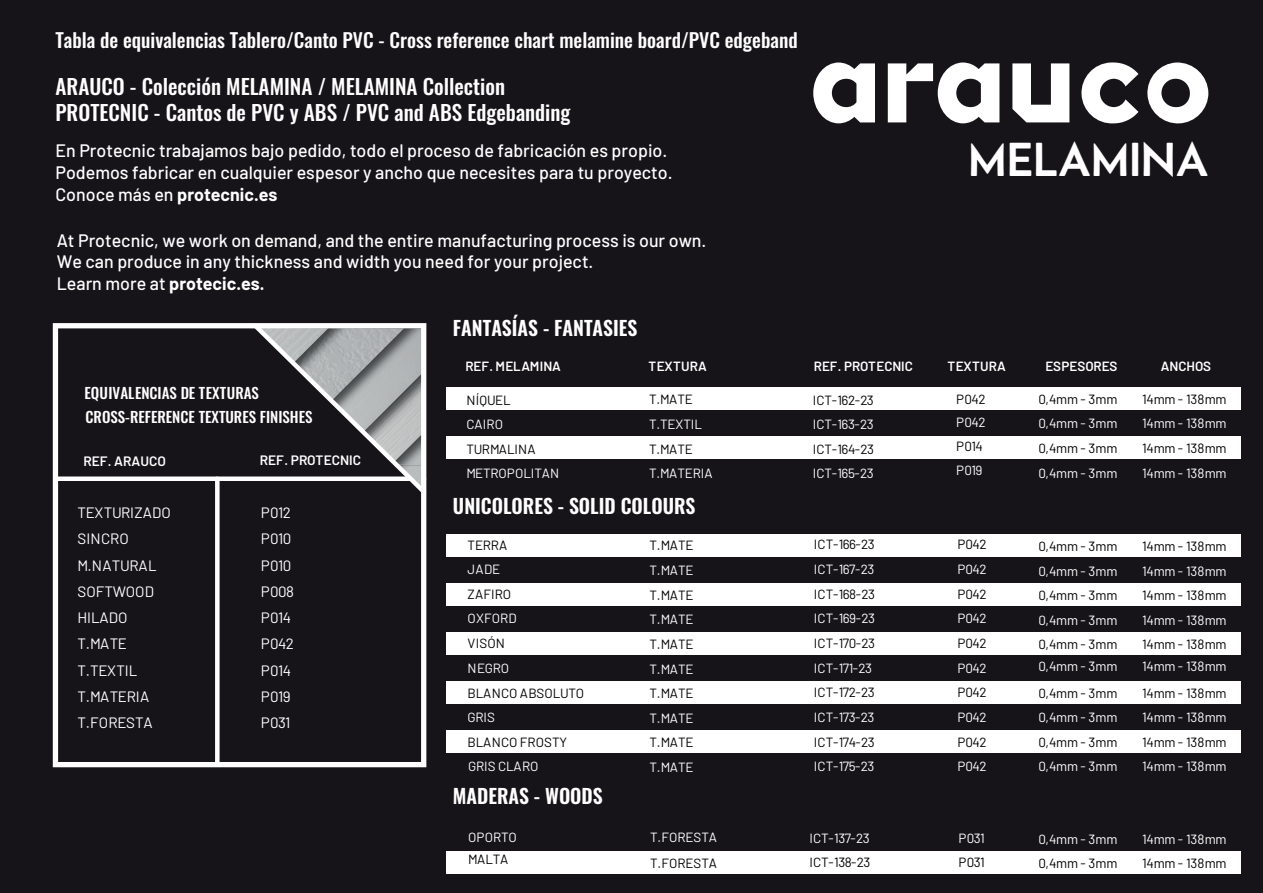
<style>
.page{position:relative;width:1263px;height:893px;background:#171419}
.page>*{position:absolute;margin:0;border:0;box-sizing:border-box;transform-origin:0 0}
.t1{font:48.6px "Belanosima";color:#fff}
.t2{font:500 21px/25.5px "Oswald";color:#fff}
.t3{font:600 19.8px "Oswald";color:#fff}
.t4{font:500 19.5px "Oswald";color:#fff}
.t5{font:500 18px/21.6px "Barlow";color:#fff}
.t6{font:15px/26.2px "Barlow";letter-spacing:-.01em;color:#fff}
.t7{font:15px/26.2px "Barlow";letter-spacing:-.04em;color:#fff}
.t8{font:500 14.85px/23.7px "Oswald";color:#fff}
.t9{font:600 13.65px "Barlow";letter-spacing:-.005em;color:#fff}
.t10{font:13.35px "Barlow";letter-spacing:-.015em;color:#000}
.t11{font:13.35px "Barlow";letter-spacing:-.015em;color:#fff}
.t12{font:600 13.35px "Barlow";letter-spacing:-.005em;color:#fff}
.t13{font:600 13.35px "Barlow";letter-spacing:.015em;color:#fff}
.s1{font-weight:700}
</style>
<div class="page">
<svg style="left:813px;top:62px;width:395px;height:62px"></svg>
<div style="left:447px;top:534px;width:793px;height:23px;background:#fff"></div>
<div style="left:447px;top:583px;width:793px;height:23px;background:#fff"></div>
<div style="left:447px;top:632px;width:793px;height:23px;background:#fff"></div>
<div style="left:447px;top:681px;width:793px;height:23px;background:#fff"></div>
<div style="left:447px;top:730px;width:793px;height:23px;background:#fff"></div>
<div style="left:447px;top:851px;width:793px;height:23px;background:#fff"></div>
<div style="left:447px;top:388px;width:793px;height:22px;background:#fff"></div>
<div style="left:447px;top:437px;width:793px;height:22px;background:#fff"></div>
<div style="left:53px;top:476px;width:373px;height:5px;background:#fff;border-radius:2px"></div>
<div style="left:215px;top:479px;width:5px;height:286px;background:#fff"></div>
<svg style="left:249px;top:323px;width:178px;height:175px"></svg>
<div style="left:53px;top:323px;width:373px;height:444px;border:5px solid #fff"></div>
<h3 class="t4" style="left:55px;top:30px;width:744px">Tabla de equivalencias Tablero/Canto PVC - Cross reference chart melamine board/PVC edgeband</h3>
<h2 class="t2" style="left:55px;top:75px;width:517px">ARAUCO - Colección MELAMINA / MELAMINA Collection<br>PROTECNIC - Cantos de PVC y ABS / PVC and ABS Edgebanding</h2>
<h3 class="t5" style="left:55px;top:139px;width:619px">En Protecnic trabajamos bajo pedido, todo el proceso de fabricación es propio.<br>Podemos fabricar en cualquier espesor y ancho que necesites para tu proyecto.<br>Conoce más en <span class="s1">protecnic.es</span></h3>
<h3 class="t5" style="left:57px;top:228px;width:651px">At Protecnic, we work on demand, and the entire manufacturing process is our own.<br>We can produce in any thickness and width you need for your project.<br>Learn more at <span class="s1">protecic.es.</span></h3>
<h3 class="t3" style="left:453px;top:317px;width:186px">FANTASÍAS - FANTASIES</h3>
<h1 class="t1" style="left:968px;top:130px;width:242px">MELAMINA</h1>
<p class="t8" style="left:84px;top:382px;width:230px">EQUIVALENCIAS DE TEXTURAS<br>CROSS-REFERENCE TEXTURES FINISHES</p>
<p class="t9" style="left:83px;top:451px;width:84px">REF. ARAUCO</p>
<p class="t9" style="left:260px;top:450px;width:103px">REF. PROTECNIC</p>
<p class="t6" style="left:77px;top:498px;width:95px">TEXTURIZADO<br>SINCRO<br>M.NATURAL<br>SOFTWOOD<br>HILADO<br>T.MATE<br>T.TEXTIL<br>T.MATERIA<br>T.FORESTA</p>
<p class="t7" style="left:261px;top:498px;width:34px">P012<br>P010<br>P010<br>P008<br>P014<br>P042<br>P014<br>P019<br>P031</p>
<p class="t12" style="left:465px;top:357px;width:97px">REF. MELAMINA</p>
<p class="t13" style="left:648px;top:357px;width:60px">TEXTURA</p>
<p class="t12" style="left:814px;top:357px;width:101px">REF. PROTECNIC</p>
<p class="t13" style="left:947px;top:357px;width:60px">TEXTURA</p>
<p class="t12" style="left:1045px;top:357px;width:74px">ESPESORES</p>
<p class="t12" style="left:1161px;top:357px;width:52px">ANCHOS</p>
<p class="t10" style="left:466px;top:390px;width:46px">NÍQUEL</p>
<p class="t10" style="left:649px;top:390px;width:46px">T.MATE</p>
<p class="t10" style="left:466px;top:439px;width:71px">TURMALINA</p>
<p class="t10" style="left:649px;top:439px;width:46px">T.MATE</p>
<p class="t11" style="left:466px;top:415px;width:38px">CAIRO</p>
<p class="t11" style="left:649px;top:414px;width:55px">T.TEXTIL</p>
<p class="t11" style="left:466px;top:463px;width:94px">METROPOLITAN</p>
<p class="t11" style="left:649px;top:464px;width:65px">T.MATERIA</p>
<h3 class="t3" style="left:453px;top:496px;width:244px">UNICOLORES - SOLID COLOURS</h3>
<p class="t10" style="left:468px;top:535px;width:41px">TERRA</p>
<p class="t10" style="left:649px;top:536px;width:46px">T.MATE</p>
<p class="t11" style="left:468px;top:560px;width:34px">JADE</p>
<p class="t11" style="left:649px;top:560px;width:46px">T.MATE</p>
<p class="t10" style="left:468px;top:584px;width:45px">ZAFIRO</p>
<p class="t10" style="left:649px;top:585px;width:46px">T.MATE</p>
<p class="t11" style="left:468px;top:609px;width:50px">OXFORD</p>
<p class="t11" style="left:649px;top:610px;width:46px">T.MATE</p>
<p class="t10" style="left:468px;top:634px;width:39px">VISÓN</p>
<p class="t10" style="left:649px;top:634px;width:46px">T.MATE</p>
<p class="t11" style="left:468px;top:659px;width:43px">NEGRO</p>
<p class="t11" style="left:649px;top:659px;width:46px">T.MATE</p>
<p class="t10" style="left:468px;top:683px;width:118px">BLANCO ABSOLUTO</p>
<p class="t10" style="left:649px;top:684px;width:46px">T.MATE</p>
<p class="t11" style="left:468px;top:708px;width:29px">GRIS</p>
<p class="t11" style="left:649px;top:708px;width:46px">T.MATE</p>
<p class="t10" style="left:468px;top:732px;width:101px">BLANCO FROSTY</p>
<p class="t10" style="left:649px;top:733px;width:46px">T.MATE</p>
<p class="t11" style="left:468px;top:757px;width:72px">GRIS CLARO</p>
<p class="t11" style="left:649px;top:758px;width:46px">T.MATE</p>
<h3 class="t3" style="left:453px;top:786px;width:151px">MADERAS - WOODS</h3>
<p class="t11" style="left:468px;top:827px;width:50px">OPORTO</p>
<p class="t11" style="left:650px;top:827px;width:68px">T.FORESTA</p>
<p class="t10" style="left:468px;top:849px;width:42px">MALTA</p>
<p class="t10" style="left:650px;top:853px;width:68px">T.FORESTA</p>
<p class="t10" style="left:813px;top:390px;width:63px">ICT-162-23</p>
<p class="t10" style="left:956px;top:389px;width:31px">P042</p>
<p class="t11" style="left:813px;top:415px;width:62px">ICT-163-23</p>
<p class="t11" style="left:956px;top:413px;width:31px">P042</p>
<p class="t10" style="left:813px;top:439px;width:63px">ICT-164-23</p>
<p class="t10" style="left:956px;top:437px;width:28px">P014</p>
<p class="t11" style="left:813px;top:463px;width:62px">ICT-165-23</p>
<p class="t11" style="left:956px;top:460px;width:28px">P019</p>
<p class="t10" style="left:814px;top:535px;width:62px">ICT-166-23</p>
<p class="t10" style="left:957px;top:535px;width:31px">P042</p>
<p class="t11" style="left:814px;top:560px;width:62px">ICT-167-23</p>
<p class="t11" style="left:957px;top:560px;width:31px">P042</p>
<p class="t10" style="left:814px;top:584px;width:63px">ICT-168-23</p>
<p class="t10" style="left:957px;top:584px;width:31px">P042</p>
<p class="t11" style="left:814px;top:609px;width:63px">ICT-169-23</p>
<p class="t11" style="left:957px;top:609px;width:31px">P042</p>
<p class="t10" style="left:814px;top:633px;width:63px">ICT-170-23</p>
<p class="t10" style="left:957px;top:633px;width:31px">P042</p>
<p class="t11" style="left:814px;top:658px;width:60px">ICT-171-23</p>
<p class="t11" style="left:957px;top:658px;width:31px">P042</p>
<p class="t10" style="left:814px;top:683px;width:62px">ICT-172-23</p>
<p class="t10" style="left:957px;top:683px;width:31px">P042</p>
<p class="t11" style="left:814px;top:707px;width:62px">ICT-173-23</p>
<p class="t11" style="left:957px;top:707px;width:31px">P042</p>
<p class="t10" style="left:814px;top:732px;width:62px">ICT-174-23</p>
<p class="t10" style="left:957px;top:732px;width:31px">P042</p>
<p class="t11" style="left:814px;top:757px;width:62px">ICT-175-23</p>
<p class="t11" style="left:957px;top:757px;width:31px">P042</p>
<p class="t11" style="left:809px;top:828px;width:62px">ICT-137-23</p>
<p class="t11" style="left:959px;top:828px;width:28px">P031</p>
<p class="t10" style="left:809px;top:852px;width:63px">ICT-138-23</p>
<p class="t10" style="left:959px;top:853px;width:28px">P031</p>
<p class="t10" style="left:1038px;top:389px;width:81px">0,4mm - 3mm</p>
<p class="t10" style="left:1142px;top:389px;width:86px">14mm - 138mm</p>
<p class="t10" style="left:1038px;top:438px;width:81px">0,4mm - 3mm</p>
<p class="t10" style="left:1142px;top:438px;width:86px">14mm - 138mm</p>
<p class="t11" style="left:1038px;top:463px;width:81px">0,4mm - 3mm</p>
<p class="t11" style="left:1142px;top:463px;width:86px">14mm - 138mm</p>
<p class="t11" style="left:1038px;top:414px;width:81px">0,4mm - 3mm</p>
<p class="t11" style="left:1142px;top:414px;width:86px">14mm - 138mm</p>
<p class="t10" style="left:1038px;top:537px;width:81px">0,4mm - 3mm</p>
<p class="t10" style="left:1142px;top:537px;width:86px">14mm - 138mm</p>
<p class="t10" style="left:1038px;top:586px;width:81px">0,4mm - 3mm</p>
<p class="t10" style="left:1142px;top:586px;width:86px">14mm - 138mm</p>
<p class="t10" style="left:1038px;top:635px;width:81px">0,4mm - 3mm</p>
<p class="t10" style="left:1142px;top:635px;width:86px">14mm - 138mm</p>
<p class="t11" style="left:1038px;top:561px;width:81px">0,4mm - 3mm</p>
<p class="t11" style="left:1142px;top:561px;width:86px">14mm - 138mm</p>
<p class="t11" style="left:1038px;top:610px;width:81px">0,4mm - 3mm</p>
<p class="t11" style="left:1142px;top:610px;width:86px">14mm - 138mm</p>
<p class="t11" style="left:1038px;top:656px;width:81px">0,4mm - 3mm</p>
<p class="t11" style="left:1142px;top:656px;width:86px">14mm - 138mm</p>
<p class="t10" style="left:1038px;top:683px;width:81px">0,4mm - 3mm</p>
<p class="t10" style="left:1142px;top:683px;width:86px">14mm - 138mm</p>
<p class="t10" style="left:1038px;top:732px;width:81px">0,4mm - 3mm</p>
<p class="t10" style="left:1142px;top:732px;width:86px">14mm - 138mm</p>
<p class="t11" style="left:1038px;top:708px;width:81px">0,4mm - 3mm</p>
<p class="t11" style="left:1142px;top:708px;width:86px">14mm - 138mm</p>
<p class="t11" style="left:1038px;top:757px;width:81px">0,4mm - 3mm</p>
<p class="t11" style="left:1142px;top:757px;width:86px">14mm - 138mm</p>
<p class="t11" style="left:1038px;top:829px;width:81px">0,4mm - 3mm</p>
<p class="t11" style="left:1142px;top:829px;width:86px">14mm - 138mm</p>
<p class="t10" style="left:1038px;top:853px;width:81px">0,4mm - 3mm</p>
<p class="t10" style="left:1142px;top:853px;width:86px">14mm - 138mm</p>
</div>
